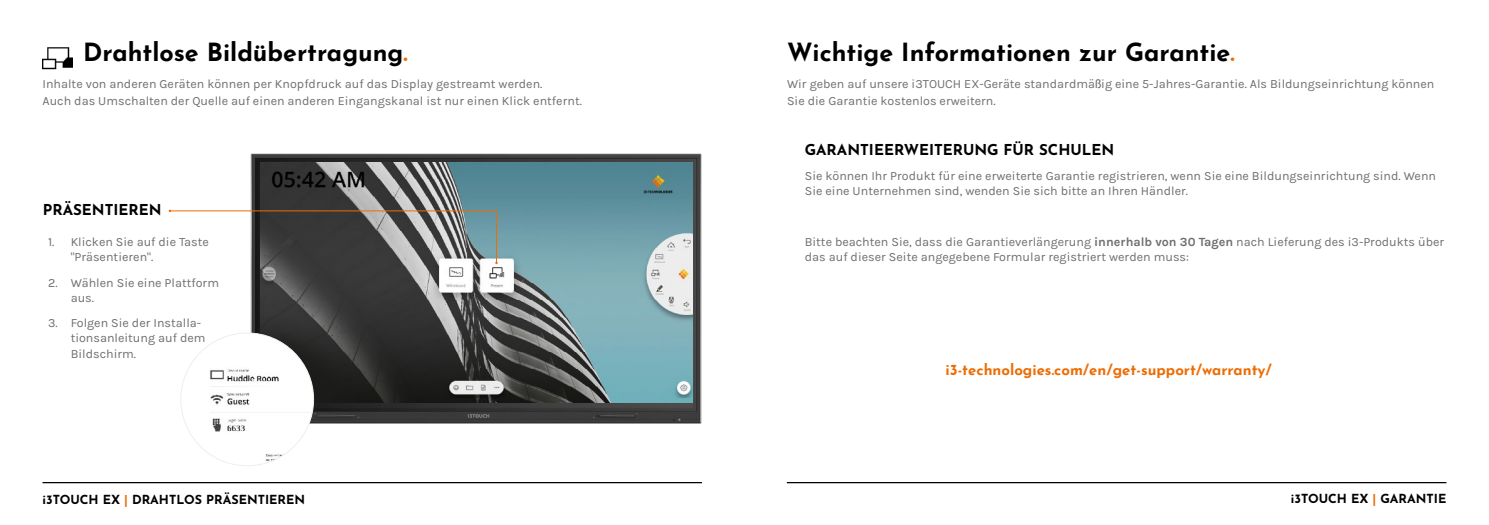
<style>
.page{position:relative;width:1489px;height:525px;background:#fff}
.page>*{position:absolute;margin:0;border:0;box-sizing:border-box;transform-origin:0 0}
.t1{font:700 25px "Josefin Sans";color:#000}
.t2{font:700 15px "Josefin Sans";color:#ed6d05}
.t3{font:700 15px "Josefin Sans";color:#000}
.t4{font:12.5px/15px "Karla";color:#706f6f}
.t5{font:700 12.5px "Josefin Sans";color:#000}
.t6{font:700 12.5px "Josefin Sans";color:#000}
.s1{color:#ed6d05}
.s2{font-style:inherit}
.s3{font-family:"Gill Sans"}
.s4{font-weight:700}
</style>
<div class="page">
<hr style="left:43px;top:481px;width:659px;height:2px;background:#000">
<hr style="left:786px;top:481px;width:660px;height:2px;background:#000">
<img style="left:231px;top:153px;width:471px;height:278px">
<img style="left:260px;top:162px;width:433px;height:240px">
<svg style="left:169px;top:209px;width:328px;height:55px"></svg>
<img style="left:43px;top:47px;width:30px;height:23px">
<img style="left:181px;top:333px;width:132px;height:132px;border-radius:66px">
<h1 class="t1" style="left:83px;top:30px;width:326px">Drahtlose Bildübertragung<span class="s1">.</span></h1>
<p class="t4" style="left:43px;top:76px;width:541px;line-height:16.2px">Inhalte von anderen Geräten können per Knopfdruck auf das Display gestreamt werden.<br>Auch das Umschalten der Quelle auf einen anderen Eingangskanal ist nur einen Klick entfernt.</p>
<p class="t3" style="left:43px;top:197px;width:120px">PRÄSENTIEREN</p>
<p class="t4" style="left:71px;top:234px;width:140px;text-indent:-22px">1. Klicken Sie auf die Taste "Präsentieren".</p>
<p class="t4" style="left:71px;top:275px;width:150px;text-indent:-22px">2. Wählen Sie eine Plattform aus.</p>
<p class="t4" style="left:71px;top:316px;width:136px;text-indent:-22px">3. Folgen Sie der Installa&shy;tionsanleitung auf dem<br>Bildschirm.</p>
<p class="t5" style="left:43px;top:488px;width:264px"><span class="s2">i3TOUCH EX</span> <span class="s1">|</span> DRAHTLOS PRÄSENTIEREN</p>
<h1 class="t1" style="left:787px;top:30px;width:449px">Wichtige Informationen zur Garantie<span class="s1">.</span></h1>
<p class="t4" style="left:787px;top:76px;width:649px;line-height:16.2px">Wir geben auf unsere i3TOUCH EX-Geräte standardmä<span class="s3">ß</span>ig eine 5-Jahres-Garantie. Als Bildungseinrichtung können<br>Sie die Garantie kostenlos erweitern.</p>
<p class="t3" style="left:804px;top:136px;width:311px">GARANTIEERWEITERUNG FÜR SCHULEN</p>
<p class="t4" style="left:804px;top:168px;width:632px">Sie können Ihr Produkt für eine erweiterte Garantie registrieren, wenn Sie eine Bildungseinrichtung sind. Wenn<br>Sie eine Unternehmen sind, wenden Sie sich bitte an Ihren Händler.</p>
<p class="t4" style="left:804px;top:235px;width:641px">Bitte beachten Sie, dass die Garantieverlängerung <span class="s4">innerhalb von 30 Tagen</span> nach Lieferung des i3-Produkts über das auf dieser Seite angegebene Formular registriert werden muss:</p>
<p class="t2" style="left:945px;top:356px;width:328px">i3-technologies.com/en/get-support/warranty/</p>
<p class="t6" style="left:1290px;top:487px;width:157px">i3TOUCH EX <span class="s1">|</span> <span class="s2">GARANTIE</span></p>
</div>
